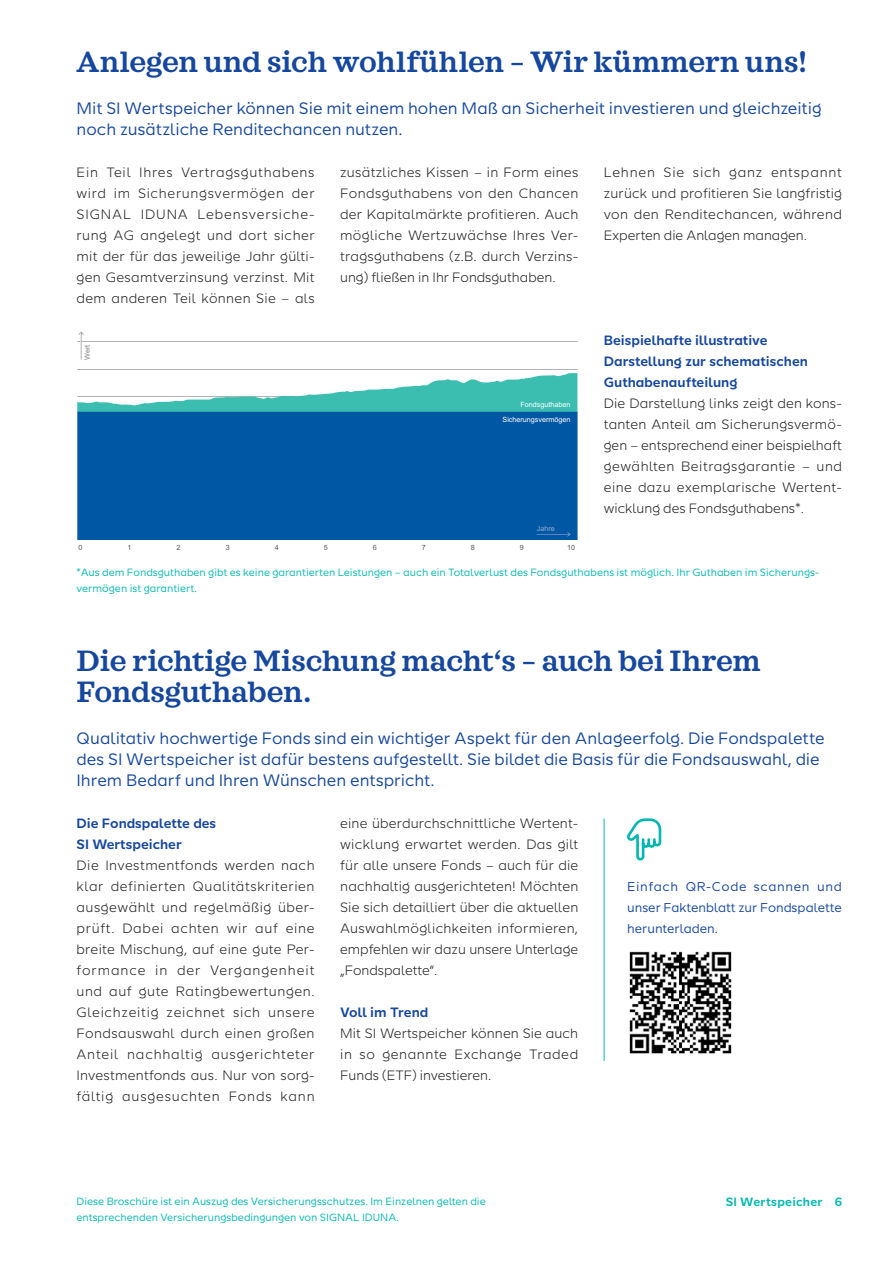
<style>
.page{position:relative;width:893px;height:1263px;background:#fff}
.page>*{position:absolute;margin:0;border:0;box-sizing:border-box;transform-origin:0 0}
.t1{font:600 30px/31.5px "SI Serif";letter-spacing:-.01em;color:#16479e}
.t2{font:16.5px/21px "SI Sans";color:#16479e}
.t3{font:300 13.5px/21px "SI Sans";letter-spacing:.015em;color:#231f20;text-align:justify}
.t4{font:600 13.5px/21px "SI Sans";color:#16479e}
.t5{font:12.75px/21px "SI Sans";color:#16479e;text-align:justify}
.t6{font:600 12px "SI Sans";letter-spacing:.02em;color:#00b8b1}
.t7{font:10.5px/15.8px "SI Sans";color:#00b8b1}
.t8{font:7.2px "Arial";color:#fff}
.t9{font:7.2px "Arial";color:#58595b}
.t10{font:7.2px "Arial";color:#9ba8d3}
.t11{font:7.2px "Arial";color:#808285}
</style>
<div class="page">
<hr style="left:77px;top:369px;width:501px;height:1px;background:#b0b2b4">
<hr style="left:77px;top:341px;width:501px;height:1px;background:#b0b2b4">
<div style="left:77px;top:411px;width:501px;height:128px;background:#0057a4"></div>
<svg style="left:79px;top:373px;width:497px;height:39px"></svg>
<svg style="left:79px;top:331px;width:5px;height:29px"></svg>
<svg style="left:537px;top:532px;width:34px;height:4px"></svg>
<hr style="left:604px;top:818px;width:1px;height:243px;background:#00b8b1">
<svg style="left:627px;top:818px;width:35px;height:43px"></svg>
<img style="left:629px;top:951px;width:103px;height:103px">
<h1 class="t1" style="left:77px;top:46px;width:732px">Anlegen und sich wohlfühlen – Wir kümmern uns!</h1>
<p class="t2" style="left:77px;top:97px;width:746px">Mit SI Wertspeicher können Sie mit einem hohen Maß an Sicherheit investieren und gleichzeitig noch zusätzliche Renditechancen nutzen.</p>
<p class="t3" style="left:77px;top:161px;width:240px">Ein Teil Ihres Vertragsguthabens wird im Sicherungsvermögen der SIGNAL IDUNA Lebensversiche&shy;rung AG angelegt und dort sicher mit der für das jeweilige Jahr gülti&shy;gen Gesamtverzinsung verzinst. Mit dem anderen Teil können Sie – als</p>
<p class="t3" style="left:340px;top:161px;width:240px">zusätzliches Kissen – in Form eines Fondsguthabens von den Chancen der Kapitalmärkte profitieren. Auch mögliche Wertzuwächse Ihres Ver&shy;tragsguthabens (z.B. durch Verzins&shy;ung) fließen in Ihr Fondsguthaben.</p>
<p class="t3" style="left:604px;top:161px;width:240px">Lehnen Sie sich ganz entspannt zurück und profitieren Sie langfristig von den Renditechancen, während Experten die Anlagen managen.</p>
<p class="t4" style="left:604px;top:329px;width:206px">Beispielhafte illustrative<br>Darstellung zur schematischen<br>Guthabenaufteilung</p>
<p class="t3" style="left:604px;top:392px;width:240px">Die Darstellung links zeigt den kons&shy;tanten Anteil am Sicherungsvermö&shy;gen – entsprechend einer beispielhaft gewählten Beitragsgarantie – und eine dazu exemplarische Wertent&shy;wicklung des Fondsguthabens*.</p>
<p class="t9" style="left:79px;top:542px;width:6px">0</p>
<p class="t9" style="left:128px;top:542px;width:6px">1</p>
<p class="t9" style="left:177px;top:542px;width:6px">2</p>
<p class="t9" style="left:226px;top:542px;width:6px">3</p>
<p class="t9" style="left:275px;top:542px;width:6px">4</p>
<p class="t9" style="left:324px;top:542px;width:6px">5</p>
<p class="t9" style="left:373px;top:542px;width:6px">6</p>
<p class="t9" style="left:422px;top:542px;width:6px">7</p>
<p class="t9" style="left:471px;top:542px;width:6px">8</p>
<p class="t9" style="left:520px;top:542px;width:6px">9</p>
<p class="t9" style="left:567px;top:542px;width:10px">10</p>
<p class="t11" style="left:83px;top:360px;width:17px;rotate:-90deg">Wert</p>
<p class="t8" style="left:521px;top:399px;width:52px">Fondsguthaben</p>
<p class="t8" style="left:502px;top:414px;width:70px">Sicherungsvermögen</p>
<p class="t10" style="left:537px;top:524px;width:20px">Jahre</p>
<p class="t7" style="left:77px;top:564px;width:744px">*Aus dem Fondsguthaben gibt es keine garantierten Leistungen – auch ein Totalverlust des Fondsguthabens ist möglich. Ihr Guthaben im Sicherungs&shy;vermögen ist garantiert.</p>
<h1 class="t1" style="left:77px;top:645px;width:686px">Die richtige Mischung macht‘s – auch bei Ihrem<br>Fondsguthaben.</h1>
<p class="t2" style="left:76px;top:727px;width:750px">Qualitativ hochwertige Fonds sind ein wichtiger Aspekt für den Anlageerfolg. Die Fondspalette des SI Wertspeicher ist dafür bestens aufgestellt. Sie bildet die Basis für die Fondsauswahl, die<br>Ihrem Bedarf und Ihren Wünschen entspricht.</p>
<p class="t4" style="left:77px;top:812px;width:141px">Die Fondspalette des<br>SI Wertspeicher</p>
<p class="t3" style="left:77px;top:854px;width:240px">Die Investmentfonds werden nach klar definierten Qualitätskriterien ausgewählt und regelmäßig über&shy;prüft. Dabei achten wir auf eine breite Mischung, auf eine gute Per&shy;formance in der Vergangenheit und auf gute Ratingbewertungen.<br>Gleichzeitig zeichnet sich unsere Fondsauswahl durch einen großen Anteil nachhaltig ausgerichteter Investmentfonds aus. Nur von sorg&shy;fältig ausgesuchten Fonds kann</p>
<p class="t3" style="left:340px;top:812px;width:240px">eine überdurchschnittliche Wertent&shy;wicklung erwartet werden. Das gilt für alle unsere Fonds – auch für die nachhaltig ausgerichteten! Möchten Sie sich detailliert über die aktuellen Auswahlmöglichkeiten informieren, empfehlen wir dazu unsere Unterlage „Fondspalette“.</p>
<p class="t4" style="left:340px;top:1001px;width:90px">Voll im Trend</p>
<p class="t3" style="left:340px;top:1022px;width:239px">Mit SI Wertspeicher können Sie auch in so genannte Exchange Traded Funds (ETF) investieren.</p>
<p class="t7" style="left:77px;top:1193px;width:411px">Diese Broschüre ist ein Auszug des Versicherungsschutzes. Im Einzelnen gelten die entsprechenden Versicherungsbedingungen von SIGNAL IDUNA.</p>
<p class="t5" style="left:627px;top:875px;width:216px">Einfach QR-Code scannen und unser Faktenblatt zur Fondspalette herunterladen.</p>
<p class="t6" style="left:726px;top:1193px;width:118px">SI Wertspeicher 6</p>
</div>
